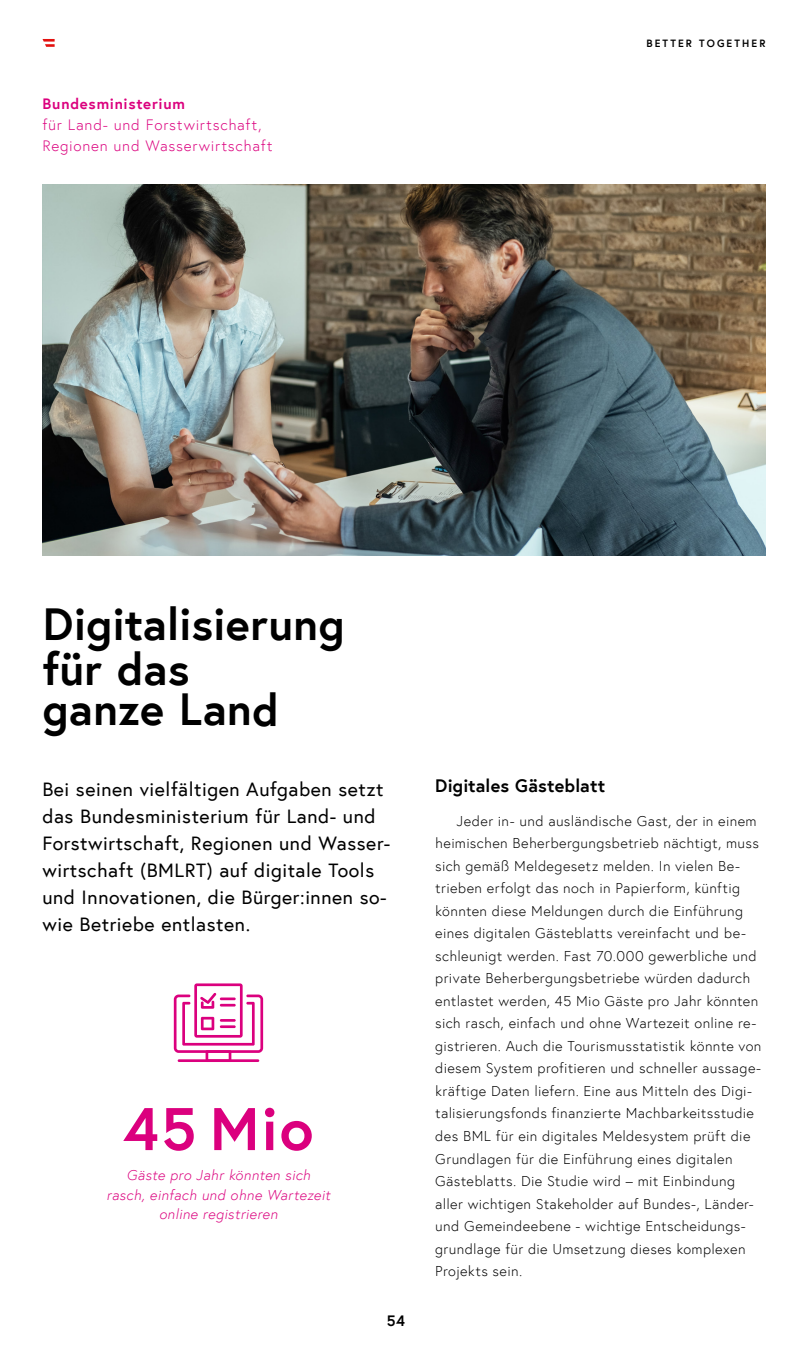
<style>
.page{position:relative;width:808px;height:1361px;background:#fff}
.page>*{position:absolute;margin:0;border:0;box-sizing:border-box;transform-origin:0 0}
.t1{font:700 60px "Europa Austria";color:#db007e}
.t2{font:700 45px/44.8px "Europa Austria";color:#000}
.t3{font:19.5px/27px "Europa Austria";letter-spacing:.03em;color:#000}
.t4{font:700 18px "Europa Austria";letter-spacing:.01em;color:#000}
.t5{font:300 15px/21px "Europa Austria";letter-spacing:.045em;color:#db007e}
.t6{font:700 15px "Europa Austria";color:#000}
.t7{font:300 14.25px/22.5px "Europa Austria";letter-spacing:.02em;color:#000}
.t8{font:italic 300 14.25px/19.5px "Europa Austria";letter-spacing:.02em;color:#db007e;text-align:center}
.t9{font:700 10.5px "Europa Austria";letter-spacing:.2em;color:#000}
.s1{font-weight:700}
</style>
<div class="page">
<svg style="left:43px;top:39px;width:12px;height:8px"></svg>
<img style="left:42px;top:184px;width:723px;height:372px">
<svg style="left:174px;top:983px;width:89px;height:79px"></svg>
<hr style="left:178px;top:1059px;width:81px;height:3px;background:#db007e">
<p class="t5" style="left:43px;top:93px;width:232px"><span class="s1">Bundesministerium<br></span>für Land- und Forstwirtschaft,<br>Regionen und Wasserwirtschaft</p>
<p class="t9" style="left:646px;top:36px;width:120px">BETTER TOGETHER</p>
<h2 class="t2" style="left:43px;top:600px;width:303px">Digitalisierung für das</h2>
<h2 class="t2" style="left:43px;top:686px;width:238px">ganze Land</h2>
<p class="t3" style="left:42px;top:775px;width:349px">Bei seinen vielfältigen Aufgaben setzt das Bundesministerium für Land- und Forstwirtschaft, Regionen und Wasser&shy;wirtschaft (BMLRT) auf digitale Tools und Innovationen, die Bürger:innen so&shy;wie Betriebe entlasten.</p>
<p class="t1" style="left:123px;top:1088px;width:191px">45 Mio</p>
<p class="t8" style="left:106px;top:1165px;width:226px">Gäste pro Jahr könnten sich rasch, einfach und ohne Wartezeit online registrieren</p>
<p class="t6" style="left:387px;top:1310px;width:19px">54</p>
<h2 class="t4" style="left:435px;top:773px;width:172px">Digitales Gästeblatt</h2>
<p class="t7" style="left:435px;top:809px;width:328px;text-indent:21px">Jeder in- und ausländische Gast, der in einem heimischen Beherbergungsbetrieb nächtigt, muss sich gemäß Meldegesetz melden. In vielen Be&shy;trieben erfolgt das noch in Papierform, künftig könnten diese Meldungen durch die Einführung eines digitalen Gästeblatts vereinfacht und be&shy;schleunigt werden. Fast 70.000 gewerbliche und private Beherbergungsbetriebe würden dadurch entlastet werden, 45 Mio Gäste pro Jahr könnten sich rasch, einfach und ohne Wartezeit online re&shy;gistrieren. Auch die Tourismusstatistik könnte von diesem System profitieren und schneller aussage&shy;kräftige Daten liefern. Eine aus Mitteln des Digi&shy;talisierungsfonds finanzierte Machbarkeitsstudie des BML für ein digitales Meldesystem prüft die Grundlagen für die Einführung eines digitalen Gästeblatts. Die Studie wird – mit Einbindung aller wichtigen Stakeholder auf Bundes-, Länder&shy;und Gemeindeebene - wichtige Entscheidungs&shy;grundlage für die Umsetzung dieses komplexen Projekts sein.</p>
</div>
